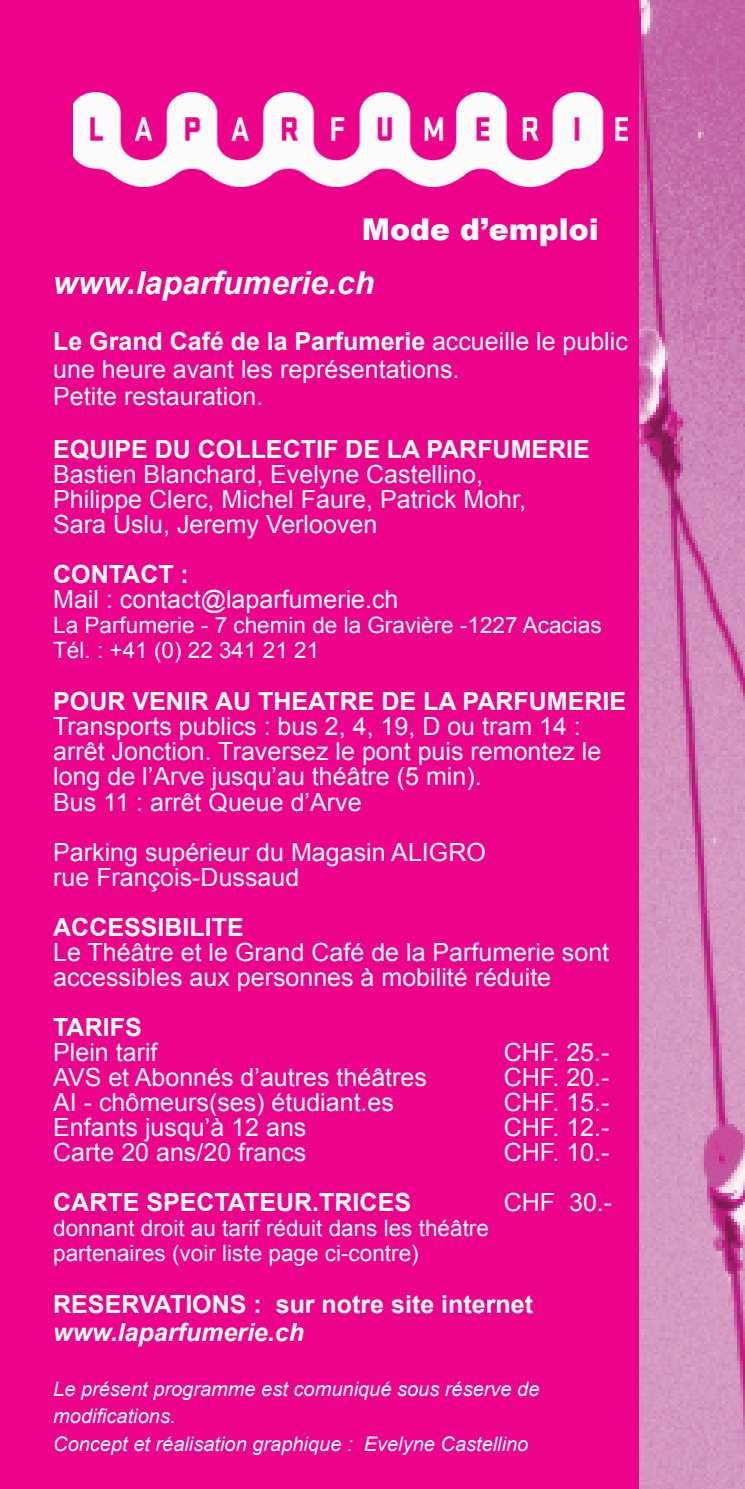
<style>
.page{position:relative;width:745px;height:1489px;background:#fff}
.page>*{position:absolute;margin:0;border:0;box-sizing:border-box;transform-origin:0 0}
.t1{font:italic 700 32px "Arial";color:#fff}
.t2{font:900 30px "Arial";color:#fff}
.t3{font:25px/25px "Arial";color:#fff}
.t4{font:700 25px "Arial";color:#fff}
.t5{font:italic 700 25px "Arial";color:#fff}
.t6{font:22.5px/25px "Arial";color:#fff}
.t7{font:italic 20px/27.5px "Arial";color:#fff}
.s1{font-weight:700}
</style>
<div class="page">
<img style="left:638px;top:0;width:106px;height:1488px">
<div style="left:0;top:0;width:638px;height:1488px;background:#ed028c"></div>
<img style="left:73px;top:92px;width:554px;height:94px">
<p class="t2" style="left:361px;top:208px;width:238px">Mode d’emploi</p>
<p class="t1" style="left:53px;top:262px;width:322px">www.laparfumerie.ch</p>
<p class="t3" style="left:53px;top:328px;width:575px;line-height:27.5px"><span class="s1">Le Grand Café de la Parfumerie</span> accueille le public une heure avant les représentations.<br>Petite restauration.</p>
<p class="t4" style="left:53px;top:432px;width:538px">EQUIPE DU COLLECTIF DE LA PARFUMERIE</p>
<p class="t3" style="left:53px;top:462px;width:474px">Bastien Blanchard, Evelyne Castellino,<br>Philippe Clerc, Michel Faure, Patrick Mohr,<br>Sara Uslu, Jeremy Verlooven</p>
<p class="t4" style="left:53px;top:557px;width:137px">CONTACT :</p>
<p class="t3" style="left:53px;top:587px;width:346px">Mail : contact@laparfumerie.ch</p>
<p class="t6" style="left:53px;top:612px;width:549px">La Parfumerie - 7 chemin de la Gravière -1227 Acacias<br>Tél. : +41 (0) 22 341 21 21</p>
<p class="t4" style="left:53px;top:685px;width:574px">POUR VENIR AU THEATRE DE LA PARFUMERIE</p>
<p class="t3" style="left:53px;top:714px;width:549px">Transports publics : bus 2, 4, 19, D ou tram 14 : arrêt Jonction. Traversez le pont puis remontez le long de l’Arve jusqu’au théâtre (5 min).<br>Bus 11 : arrêt Queue d’Arve</p>
<p class="t3" style="left:53px;top:839px;width:434px">Parking supérieur du Magasin ALIGRO rue François-Dussaud</p>
<p class="t4" style="left:53px;top:910px;width:192px">ACCESSIBILITE</p>
<p class="t3" style="left:53px;top:939px;width:557px">Le Théâtre et le Grand Café de la Parfumerie sont accessibles aux personnes à mobilité réduite</p>
<p class="t4" style="left:53px;top:1010px;width:90px">TARIFS</p>
<p class="t3" style="left:53px;top:1039px;width:106px">Plein tarif</p>
<p class="t3" style="left:503px;top:1039px;width:107px">CHF. 25.-</p>
<p class="t3" style="left:53px;top:1064px;width:375px">AVS et Abonnés d’autres théâtres</p>
<p class="t3" style="left:503px;top:1064px;width:107px">CHF. 20.-</p>
<p class="t3" style="left:53px;top:1089px;width:342px">AI - chômeurs(ses) étudiant.es</p>
<p class="t3" style="left:503px;top:1089px;width:107px">CHF. 15.-</p>
<p class="t3" style="left:53px;top:1114px;width:254px">Enfants jusqu’à 12 ans</p>
<p class="t3" style="left:503px;top:1114px;width:107px">CHF. 12.-</p>
<p class="t3" style="left:53px;top:1139px;width:254px">Carte 20 ans/20 francs</p>
<p class="t3" style="left:503px;top:1139px;width:107px">CHF. 10.-</p>
<p class="t4" style="left:53px;top:1185px;width:359px">CARTE SPECTATEUR.TRICES</p>
<p class="t3" style="left:503px;top:1189px;width:110px">CHF 30.-</p>
<p class="t6" style="left:53px;top:1215px;width:437px">donnant droit au tarif réduit dans les théâtre partenaires (voir liste page ci-contre)</p>
<p class="t4" style="left:53px;top:1287px;width:481px">RESERVATIONS : sur notre site internet</p>
<p class="t5" style="left:53px;top:1315px;width:252px">www.laparfumerie.ch</p>
<p class="t7" style="left:53px;top:1375px;width:487px">Le présent programme est comuniqué sous réserve de modifications.<br>Concept et réalisation graphique : Evelyne Castellino</p>
</div>
